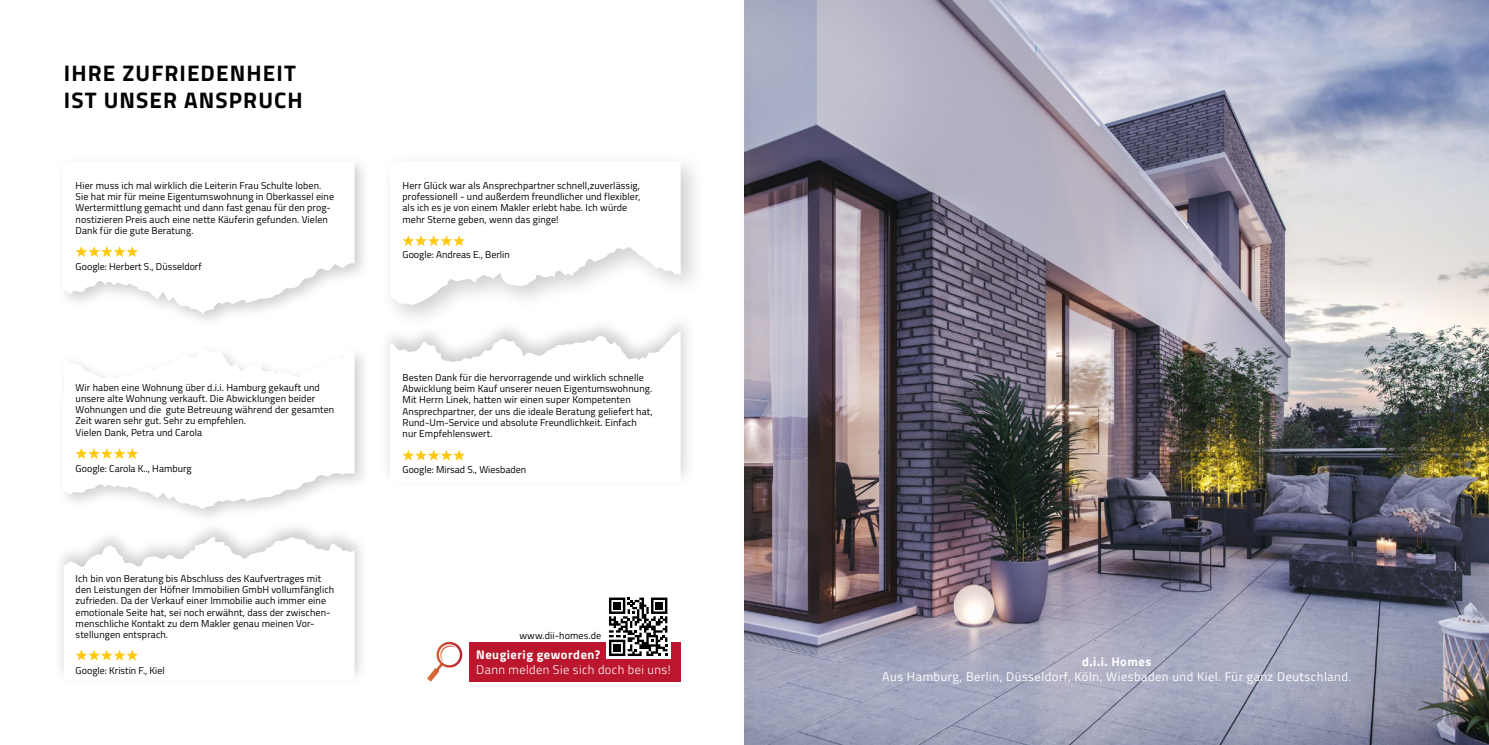
<style>
.page{position:relative;width:1489px;height:745px;background:#fff}
.page>*{position:absolute;margin:0;border:0;box-sizing:border-box;transform-origin:0 0}
.t1{font:700 22.5px/27px "Titillium Web";letter-spacing:.05em;color:#000}
.t2{font:12.5px "Titillium Web";letter-spacing:.04em;color:#fff}
.t3{font:700 12.5px "Titillium Web";letter-spacing:.04em;color:#fff}
.t4{font:300 12.5px "Titillium Web";letter-spacing:.03em;color:#fff}
.t5{font:10px/11.2px "Titillium";letter-spacing:.01em;color:#000}
</style>
<div class="page">
<div style="left:54px;top:518px;width:314px;height:167px;background:#000;opacity:.19"></div>
<div style="left:379px;top:312px;width:315px;height:175px;background:#000;opacity:.19"></div>
<div style="left:56px;top:155px;width:315px;height:174px;background:#000;opacity:.19"></div>
<svg style="left:63px;top:161px;width:291px;height:157px"></svg>
<div style="left:56px;top:342px;width:315px;height:182px;background:#000;opacity:.19"></div>
<svg style="left:63px;top:343px;width:291px;height:169px"></svg>
<div style="left:379px;top:151px;width:327px;height:179px;background:#000;opacity:.19"></div>
<svg style="left:64px;top:533px;width:290px;height:147px"></svg>
<svg style="left:76px;top:246px;width:62px;height:11px"></svg>
<svg style="left:76px;top:448px;width:62px;height:10px"></svg>
<svg style="left:390px;top:161px;width:290px;height:144px"></svg>
<svg style="left:390px;top:330px;width:290px;height:152px"></svg>
<img style="left:756px;top:0;width:732px;height:744px">
<div style="left:469px;top:641px;width:211px;height:40px;background:#bb162d"></div>
<svg style="left:427px;top:641px;width:36px;height:40px"></svg>
<div style="left:606px;top:594px;width:64px;height:64px;background:linear-gradient(to right,#f8f8f8,#fff)"></div>
<svg style="left:609px;top:597px;width:58px;height:58px"></svg>
<div style="left:613px;top:602px;width:7px;height:7px;background:#000"></div>
<div style="left:655px;top:602px;width:7px;height:7px;background:#000"></div>
<div style="left:613px;top:644px;width:7px;height:7px;background:#000"></div>
<svg style="left:744px;top:0;width:12px;height:744px;background:#96909e"></svg>
<h1 class="t1" style="left:64px;top:58px;width:240px">IHRE ZUFRIEDENHEIT<br>IST UNSER ANSPRUCH</h1>
<p class="t5" style="left:76px;top:179px;width:260px">Hier muss ich mal wirklich die Leiterin Frau Schulte loben.<br>Sie hat mir für meine Eigentumswohnung in Oberkassel eine Wertermittlung gemacht und dann fast genau für den prog&shy;nostizieren Preis auch eine nette Käuferin gefunden. Vielen Dank für die gute Beratung.</p>
<p class="t5" style="left:76px;top:260px;width:128px">Google: Herbert S., Düsseldorf</p>
<p class="t5" style="left:76px;top:380px;width:260px">Wir haben eine Wohnung über d.i.i. Hamburg gekauft und unsere alte Wohnung verkauft. Die Abwicklungen beider Wohnungen und die gute Betreuung während der gesamten Zeit waren sehr gut. Sehr zu empfehlen.<br>Vielen Dank, Petra und Carola</p>
<p class="t5" style="left:76px;top:462px;width:117px">Google: Carola K.., Hamburg</p>
<p class="t5" style="left:76px;top:571px;width:260px">Ich bin von Beratung bis Abschluss des Kaufvertrages mit den Leistungen der Höfner Immobilien GmbH vollumfänglich zufrieden. Da der Verkauf einer Immobilie auch immer eine emotionale Seite hat, sei noch erwähnt, dass der zwischen&shy;menschliche Kontakt zu dem Makler genau meinen Vor&shy;stellungen entsprach.</p>
<p class="t5" style="left:76px;top:664px;width:91px">Google: Kristin F., Kiel</p>
<p class="t5" style="left:402px;top:179px;width:239px">Herr Glück war als Ansprechpartner schnell,zuverlässig, professionell - und außerdem freundlicher und flexibler, als ich es je von einem Makler erlebt habe. Ich würde mehr Sterne geben, wenn das ginge!</p>
<p class="t5" style="left:402px;top:249px;width:109px">Google: Andreas E., Berlin</p>
<p class="t5" style="left:402px;top:371px;width:252px">Besten Dank für die hervorragende und wirklich schnelle Abwicklung beim Kauf unserer neuen Eigentumswohnung.<br>Mit Herrn Linek, hatten wir einen super Kompetenten Ansprechpartner, der uns die ideale Beratung geliefert hat, Rund-Um-Service und absolute Freundlichkeit. Einfach nur Empfehlenswert.</p>
<p class="t5" style="left:402px;top:463px;width:125px">Google: Mirsad S., Wiesbaden</p>
<p class="t5" style="left:519px;top:628px;width:83px">www.dii-homes.de</p>
<p class="t3" style="left:476px;top:644px;width:125px">Neugierig geworden?</p>
<p class="t4" style="left:476px;top:659px;width:196px">Dann melden Sie sich doch bei uns!</p>
<p class="t3" style="left:1082px;top:652px;width:70px">d.i.i. Homes</p>
<p class="t2" style="left:882px;top:667px;width:470px">Aus Hamburg, Berlin, Düsseldorf, Köln, Wiesbaden und Kiel. Für ganz Deutschland.</p>
</div>
